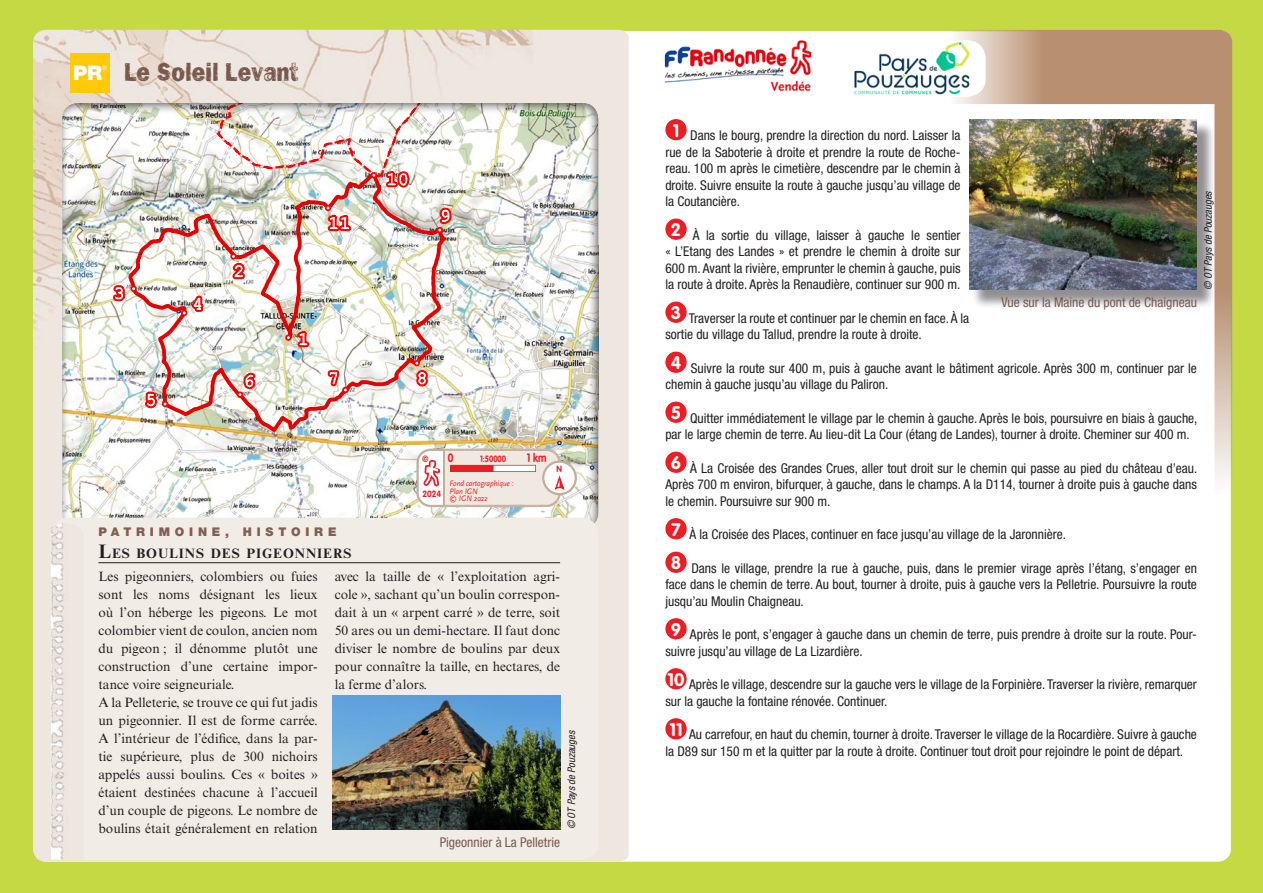
<style>
.page{position:relative;width:1263px;height:893px;background:#fff}
.page>*{position:absolute;margin:0;border:0;box-sizing:border-box;transform-origin:0 0}
.p_titre{font:27px "Frankie OTF";color:#78594e;scale:.83 1}
.t1{font:900 20.1px "Helvetica Neue LT Std";color:#fff}
.t2{font:700 18px "VAG Rounded Std";color:#fff}
.thema_titre{font:700 13.65px "Times New Roman MT Std";letter-spacing:.07em;color:#231f20}
.p_texte_avecptrep{font:condensed 13.5px/16.5px "Helvetica Neue LT Std";color:#231f20}
.thema_texte{font:13.5px/18px "Times New Roman MT Std";color:#231f20;text-align:justify}
.media_legende{font:condensed 13.5px "Helvetica Neue LT Std";color:#78594e}
.thema_typologie{font:900 12px "Helvetica Neue LT Std";letter-spacing:.4em;color:#81604f}
.t3{font:700 12px "VAG Rounded Std";color:#ee1d23;scale:.82 1}
.media_copyright{font:italic condensed 10.5px "Helvetica Neue LT Std";color:#231f20}
.emprise_AnneeFFRP{font:700 9px "VAG Rounded Std";color:#ee1d23;scale:.82 1}
.emprise_AnneeFFRP-2{font:700 9px "VAG Rounded Std";color:#ee1d23;scale:.9 1}
.emprise_FeuillesIGN{font:italic 8.25px/8.2px "Scala Sans";color:#ee1d23;scale:.9 1}
.emprise_AnneesIGN{font:italic 8.25px "Scala Sans";color:#ee1d23;scale:.9 1}
.t4{font:6.15px "Helvetica Neue LT Std";color:#fff}
.s1{font-size:19.5px}
</style>
<div class="page">
<div style="left:0;top:0;width:631px;height:893px;background:#c4d944"></div>
<div style="left:631px;top:0;width:632px;height:893px;background:#c4d944"></div>
<div style="left:632px;top:31px;width:599px;height:831px;background:#fff"></div>
<svg style="left:951px;top:30px;width:281px;height:667px;background:#f3ede7"></svg>
<img style="left:33px;top:30px;width:596px;height:832px">
<div style="left:665px;top:119px;width:22px;height:21px;background:#ee1d23;border-radius:50%"></div>
<div style="left:665px;top:219px;width:22px;height:21px;background:#ee1d23;border-radius:50%"></div>
<div style="left:665px;top:302px;width:22px;height:21px;background:#ee1d23;border-radius:50%"></div>
<div style="left:665px;top:352px;width:22px;height:21px;background:#ee1d23;border-radius:50%"></div>
<div style="left:665px;top:402px;width:22px;height:21px;background:#ee1d23;border-radius:50%"></div>
<div style="left:665px;top:452px;width:22px;height:21px;background:#ee1d23;border-radius:50%"></div>
<div style="left:665px;top:518px;width:22px;height:21px;background:#ee1d23;border-radius:50%"></div>
<div style="left:665px;top:552px;width:22px;height:21px;background:#ee1d23;border-radius:50%"></div>
<div style="left:665px;top:618px;width:22px;height:21px;background:#ee1d23;border-radius:50%"></div>
<div style="left:665px;top:668px;width:22px;height:21px;background:#ee1d23;border-radius:50%"></div>
<div style="left:665px;top:718px;width:22px;height:21px;background:#ee1d23;border-radius:50%"></div>
<div style="left:71px;top:54px;width:39px;height:39px;background:#feca0a"></div>
<div style="left:62px;top:102px;width:537px;height:427px;background:#231f20;opacity:.75"></div>
<svg style="left:416px;top:449px;width:161px;height:58px;background:#ecd9d3"></svg>
<div style="left:51px;top:518px;width:548px;height:342px;background:#f2ece6;border-radius:18px"></div>
<hr style="left:98px;top:562px;width:462px;height:1px;background:#231f20">
<img style="left:51px;top:523px;width:17px;height:337px">
<img style="left:332px;top:696px;width:228px;height:133px">
<div style="left:971px;top:121px;width:244px;height:188px;background:#231f20;opacity:.5"></div>
<img style="left:969px;top:119px;width:228px;height:171px">
<svg style="left:653px;top:40px;width:170px;height:57px"></svg>
<img style="left:665px;top:40px;width:146px;height:57px">
<div style="left:838px;top:40px;width:148px;height:57px;background:#fff;border-radius:19px"></div>
<img style="left:854px;top:40px;width:117px;height:57px">
<p class="t1" style="left:73px;top:61px;width:31px">PR</p>
<p class="p_titre" style="left:124px;top:56px;width:211px">Le Soleil Levant</p>
<p class="t4" style="left:102px;top:65px;width:6px">®</p>
<p class="emprise_AnneeFFRP-2" style="left:422px;top:453px;width:9px">©</p>
<p class="t3" style="left:448px;top:451px;width:8px">0</p>
<p class="emprise_AnneeFFRP" style="left:480px;top:454px;width:33px">1:50000</p>
<p class="t3" style="left:527px;top:451px;width:25px">1 km</p>
<p class="emprise_AnneeFFRP-2" style="left:422px;top:489px;width:22px">2024</p>
<p class="emprise_FeuillesIGN" style="left:450px;top:479px;width:73px">Fond cartographique :<br>Plan IGN</p>
<p class="emprise_AnneesIGN" style="left:450px;top:494px;width:44px">© IGN 2022</p>
<p class="emprise_AnneeFFRP-2" style="left:557px;top:463px;width:8px">N</p>
<p class="thema_typologie" style="left:98px;top:524px;width:239px">PATRIMOINE, HISTOIRE</p>
<p class="thema_titre" style="left:98px;top:545px;width:255px"><span class="s1">L</span>ES BOULINS DES PIGEONNIERS</p>
<p class="thema_texte" style="left:98px;top:568px;width:221px">Les pigeonniers, colombiers ou fuies sont les noms désignant les lieux où l’on héberge les pigeons. Le mot colombier vient de coulon, ancien nom du pigeon ; il dénomme plutôt une construction d’une certaine impor&shy;tance voire seigneuriale.</p>
<p class="thema_texte" style="left:98px;top:694px;width:221px">A la Pelleterie, se trouve ce qui fut jadis un pigeonnier. Il est de forme carrée.<br>A l’intérieur de l’édifice, dans la par&shy;tie supérieure, plus de 300 nichoirs appelés aussi boulins. Ces « boites » étaient destinées chacune à l’accueil d’un couple de pigeons. Le nombre de boulins était généralement en relation</p>
<p class="thema_texte" style="left:335px;top:568px;width:227px">avec la taille de « l’exploitation agri&shy;cole », sachant qu’un boulin correspon&shy;dait à un « arpent carré » de terre, soit 50 ares ou un demi-hectare. Il faut donc diviser le nombre de boulins par deux pour connaître la taille, en hectares, de la ferme d’alors.</p>
<p class="media_copyright" style="left:565px;top:829px;width:101px;rotate:-90deg">© OT Pays de Pouzauges</p>
<p class="media_legende" style="left:440px;top:834px;width:122px">Pigeonnier à La Pelletrie</p>
<p class="t2" style="left:673px;top:120px;width:8px">1</p>
<p class="p_texte_avecptrep" style="left:665px;top:127px;width:297px;text-align:justify;text-indent:25px">Dans le bourg, prendre la direction du nord. Laisser la rue de la Saboterie à droite et prendre la route de Roche&shy;reau. 100 m après le cimetière, descendre par le chemin à droite. Suivre ensuite la route à gauche jusqu’au village de la Coutancière.</p>
<p class="t2" style="left:671px;top:219px;width:12px">2</p>
<p class="media_copyright" style="left:1202px;top:290px;width:101px;rotate:-90deg">© OT Pays de Pouzauges</p>
<p class="p_texte_avecptrep" style="left:665px;top:227px;width:297px;text-align:justify;text-indent:27px">À la sortie du village, laisser à gauche le sentier « L’Etang des Landes » et prendre le chemin à droite sur 600 m. Avant la rivière, emprunter le chemin à gauche, puis la route à droite. Après la Renaudière, continuer sur 900 m.</p>
<p class="t2" style="left:671px;top:302px;width:12px">3</p>
<p class="media_legende" style="left:1001px;top:295px;width:197px">Vue sur la Maine du pont de Chaigneau</p>
<p class="p_texte_avecptrep" style="left:665px;top:310px;width:305px;text-indent:24px">Traverser la route et continuer par le chemin en face. À la sortie du village du Tallud, prendre la route à droite.</p>
<p class="t2" style="left:671px;top:352px;width:12px">4</p>
<p class="p_texte_avecptrep" style="left:665px;top:360px;width:533px;text-indent:25px">Suivre la route sur 400 m, puis à gauche avant le bâtiment agricole. Après 300 m, continuer par le chemin à gauche jusqu’au village du Paliron.</p>
<p class="t2" style="left:671px;top:402px;width:12px">5</p>
<p class="p_texte_avecptrep" style="left:665px;top:410px;width:534px;text-indent:25px">Quitter immédiatement le village par le chemin à gauche. Après le bois, poursuivre en biais à gauche, par le large chemin de terre. Au lieu-dit La Cour (étang de Landes), tourner à droite. Cheminer sur 400 m.</p>
<p class="t2" style="left:671px;top:452px;width:12px">6</p>
<p class="p_texte_avecptrep" style="left:665px;top:460px;width:533px;text-align:justify;text-indent:25px">À La Croisée des Grandes Crues, aller tout droit sur le chemin qui passe au pied du château d’eau.<br>Après 700 m environ, bifurquer, à gauche, dans le champs. A la D114, tourner à droite puis à gauche dans le chemin. Poursuivre sur 900 m.</p>
<p class="t2" style="left:671px;top:519px;width:11px">7</p>
<p class="p_texte_avecptrep" style="left:689px;top:526px;width:378px">À la Croisée des Places, continuer en face jusqu’au village de la Jaronnière.</p>
<p class="t2" style="left:671px;top:552px;width:12px">8</p>
<p class="p_texte_avecptrep" style="left:665px;top:560px;width:533px;text-align:justify;text-indent:26px">Dans le village, prendre la rue à gauche, puis, dans le premier virage après l’étang, s’engager en face dans le chemin de terre. Au bout, tourner à droite, puis à gauche vers la Pelletrie. Poursuivre la route jusqu’au Moulin Chaigneau.</p>
<p class="t2" style="left:671px;top:619px;width:12px">9</p>
<p class="p_texte_avecptrep" style="left:665px;top:626px;width:533px;text-indent:25px">Après le pont, s’engager à gauche dans un chemin de terre, puis prendre à droite sur la route. Pour&shy;suivre jusqu’au village de La Lizardière.</p>
<p class="t2" style="left:667px;top:669px;width:18px">10</p>
<p class="p_texte_avecptrep" style="left:665px;top:676px;width:533px;text-indent:24px">Après le village, descendre sur la gauche vers le village de la Forpinière. Traverser la rivière, remarquer sur la gauche la fontaine rénovée. Continuer.</p>
<p class="t2" style="left:669px;top:719px;width:15px">11</p>
<p class="p_texte_avecptrep" style="left:665px;top:726px;width:533px;text-indent:24px">Au carrefour, en haut du chemin, tourner à droite. Traverser le village de la Rocardière. Suivre à gauche la D89 sur 150 m et la quitter par la route à droite. Continuer tout droit pour rejoindre le point de départ.</p>
</div>
